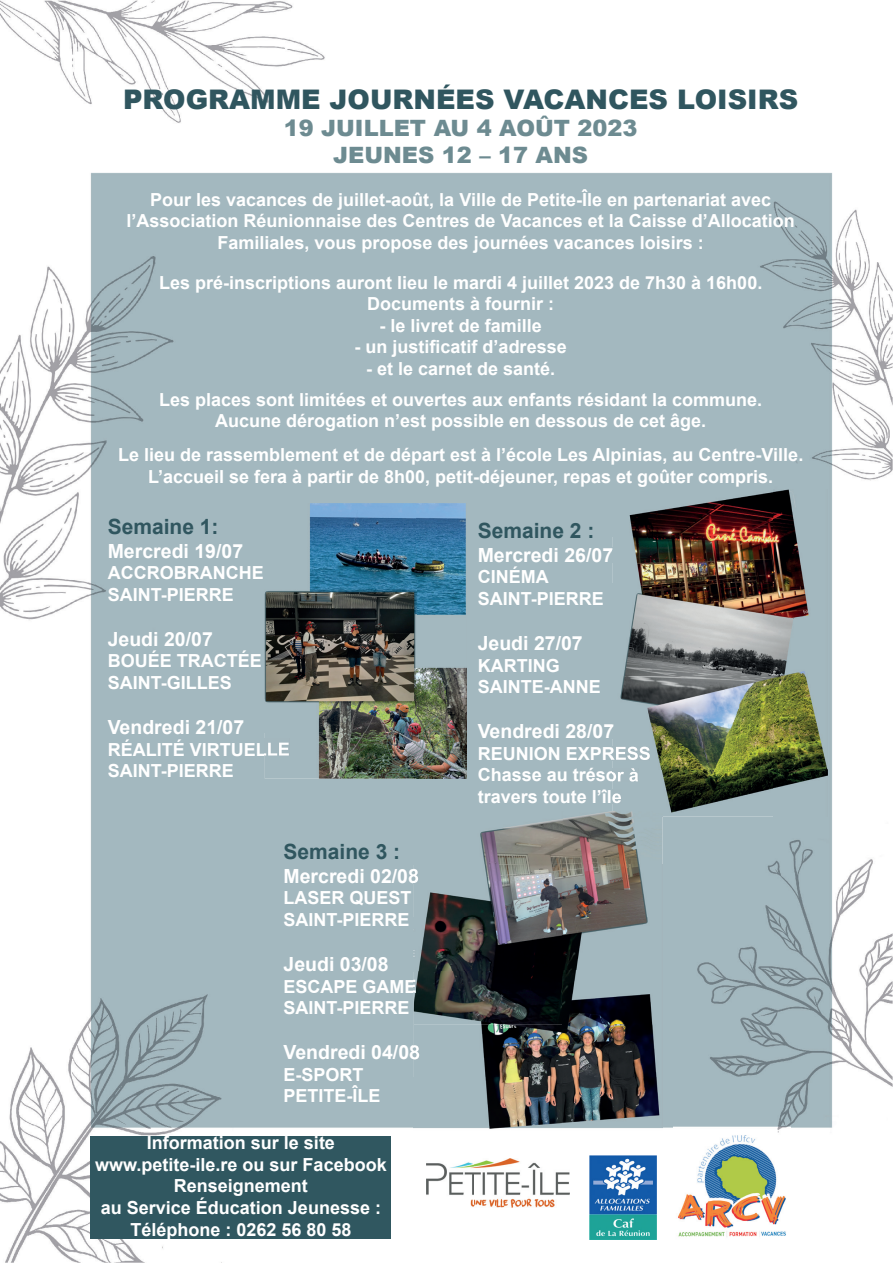
<style>
.page{position:relative;width:893px;height:1263px;background:#fff}
.page>*{position:absolute;margin:0;border:0;box-sizing:border-box;transform-origin:0 0}
.t1{font:900 27px "Arial";color:#30565f}
.t2{font:900 22.5px/27px "Arial";color:#6d8b91;text-align:center}
.t3{font:700 21px "Arial";color:#30565f}
.t4{font:700 19.5px "Arial";color:#fff}
.t5{font:700 18px/21.6px "Arial";color:#fff}
</style>
<div class="page">
<img style="left:0;top:0;width:893px;height:1263px">
<img style="left:612px;top:490px;width:216px;height:327px">
<svg style="left:612px;top:547px;width:1px;height:15px"></svg>
<svg style="left:612px;top:724px;width:1px;height:14px"></svg>
<img style="left:612px;top:747px;width:38px;height:13px">
<img style="left:612px;top:768px;width:27px;height:14px">
<svg style="left:612px;top:790px;width:9px;height:13px"></svg>
<img style="left:414px;top:811px;width:248px;height:320px">
<img style="left:414px;top:869px;width:4px;height:14px">
<svg style="left:414px;top:979px;width:2px;height:14px"></svg>
<img style="left:414px;top:1045px;width:5px;height:14px">
<img style="left:612px;top:811px;width:50px;height:6px">
<img style="left:265px;top:503px;width:202px;height:276px">
<img style="left:265px;top:739px;width:25px;height:17px">
<div style="left:91px;top:1136px;width:300px;height:102px;background:#305760"></div>
<img style="left:427px;top:1159px;width:143px;height:48px">
<img style="left:590px;top:1156px;width:66px;height:84px">
<img style="left:673px;top:1127px;width:118px;height:119px">
<h1 class="t1" style="left:123px;top:79px;width:676px">PROGRAMME JOURNÉES VACANCES LOISIRS</h1>
<p class="t2" style="left:284px;top:113px;width:355px">19 JUILLET AU 4 AOÛT 2023<br>JEUNES 12 – 17 ANS</p>
<p class="t5" style="left:127px;top:189px;width:670px;text-align:center">Pour les vacances de juillet-août, la Ville de Petite-Île en partenariat avec l’Association Réunionnaise des Centres de Vacances et la Caisse d’Allocation<br>Familiales, vous propose des journées vacances loisirs :</p>
<p class="t5" style="left:159px;top:272px;width:605px;text-align:center">Les pré-inscriptions auront lieu le mardi 4 juillet 2023 de 7h30 à 16h00.<br>Documents à fournir :</p>
<p class="t5" style="left:380px;top:315px;width:164px">- le livret de famille</p>
<p class="t5" style="left:355px;top:337px;width:214px">- un justificatif d’adresse</p>
<p class="t5" style="left:159px;top:354px;width:605px;line-height:30.6px;text-align:center">- et le carnet de santé.<br>Les places sont limitées et ouvertes aux enfants résidant la commune.</p>
<p class="t5" style="left:118px;top:404px;width:687px;line-height:34.2px;text-align:center">Aucune dérogation n’est possible en dessous de cet âge.<br>Le lieu de rassemblement et de départ est à l’école Les Alpinias, au Centre-Ville.</p>
<p class="t5" style="left:148px;top:467px;width:627px">L’accueil se fera à partir de 8h00, petit-déjeuner, repas et goûter compris.</p>
<p class="t3" style="left:108px;top:513px;width:112px">Semaine 1:</p>
<p class="t4" style="left:108px;top:538px;width:137px">Mercredi 19/07</p>
<p class="t5" style="left:108px;top:563px;width:157px">ACCROBRANCHE<br>SAINT-PIERRE</p>
<p class="t4" style="left:108px;top:626px;width:107px">Jeudi 20/07</p>
<p class="t5" style="left:108px;top:651px;width:156px">BOUÉE TRACTÉE<br>SAINT-GILLES</p>
<p class="t4" style="left:108px;top:714px;width:138px">Vendredi 21/07</p>
<p class="t5" style="left:108px;top:739px;width:184px">RÉALITÉ VIRTUELLE<br>SAINT-PIERRE</p>
<p class="t3" style="left:478px;top:517px;width:118px">Semaine 2 :</p>
<p class="t4" style="left:478px;top:542px;width:137px">Mercredi 26/07</p>
<p class="t5" style="left:478px;top:567px;width:128px">CINÉMA<br>SAINT-PIERRE</p>
<p class="t4" style="left:478px;top:630px;width:107px">Jeudi 27/07</p>
<p class="t5" style="left:478px;top:655px;width:124px">KARTING<br>SAINTE-ANNE</p>
<p class="t4" style="left:478px;top:718px;width:138px">Vendredi 28/07</p>
<p class="t5" style="left:478px;top:743px;width:175px">REUNION EXPRESS<br>Chasse au trésor à travers toute l’île</p>
<p class="t3" style="left:283px;top:838px;width:118px">Semaine 3 :</p>
<p class="t4" style="left:283px;top:863px;width:137px">Mercredi 02/08</p>
<p class="t5" style="left:283px;top:888px;width:130px">LASER QUEST<br>SAINT-PIERRE</p>
<p class="t4" style="left:283px;top:951px;width:107px">Jeudi 03/08</p>
<p class="t5" style="left:283px;top:976px;width:135px">ESCAPE GAME<br>SAINT-PIERRE</p>
<p class="t4" style="left:283px;top:1039px;width:138px">Vendredi 04/08</p>
<p class="t5" style="left:283px;top:1064px;width:99px">E-SPORT<br>PETITE-ÎLE</p>
<p class="t5" style="left:95px;top:1133px;width:293px;text-align:center">Information sur le site www.petite-ile.re ou sur Facebook<br>Renseignement<br>au Service Éducation Jeunesse :<br>Téléphone : 0262 56 80 58</p>
</div>
